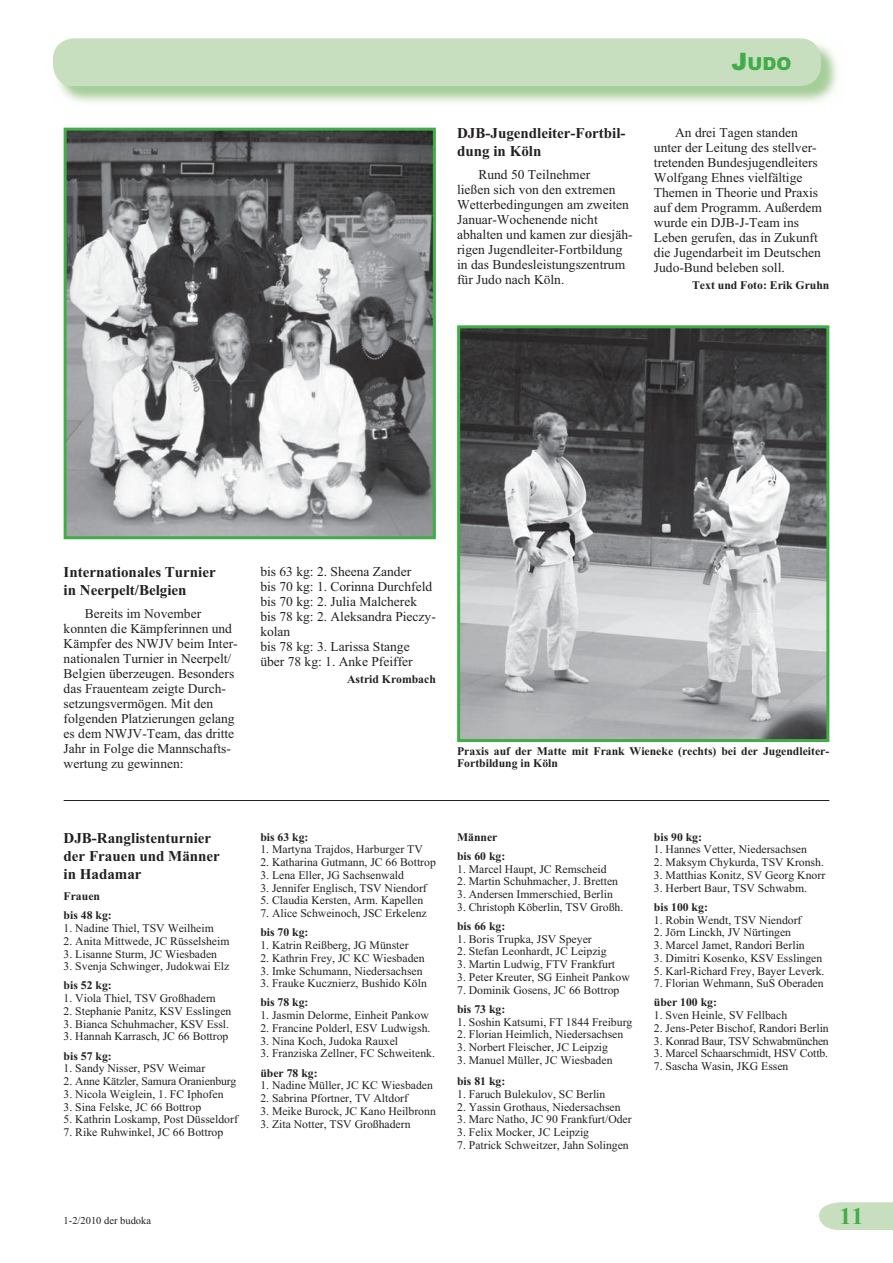
<style>
.page{position:relative;width:893px;height:1263px;background:#fff}
.page>*{position:absolute;margin:0;border:0;box-sizing:border-box;transform-origin:0 0}
.t1{font:700 24px "Times New Roman";color:#41ad49}
.t2{font:900 18px "Arial";color:#41ad49}
.t3{font:700 15px/18px "Times New Roman";color:#231f20}
.t4{font:13.5px/15px "Times New Roman";color:#231f20}
.t5{font:11.7px "Times New Roman";color:#231f20}
.t6{font:700 11.7px/19.2px "Times New Roman";color:#231f20}
.t7{font:11.7px "Times New Roman";letter-spacing:-.025em;color:#231f20}
.t8{font:10.5px "Times New Roman";color:#231f20}
.s1{font-size:24px}
</style>
<div class="page">
<svg style="left:819px;top:1202px;width:73px;height:28px;background:#cbe1c3"></svg>
<hr style="left:64px;top:800px;width:765px;height:1px;background:#231f20">
<img style="left:54px;top:39px;width:783px;height:64px">
<div style="left:53px;top:38px;width:767px;height:48px;background:#c8dfbf;border-radius:21px"></div>
<img style="left:68px;top:132px;width:364px;height:403px">
<div style="left:64px;top:128px;width:372px;height:411px;border:3px solid #41ad49"></div>
<img style="left:461px;top:329px;width:364px;height:409px">
<div style="left:457px;top:325px;width:372px;height:417px;border:3px solid #41ad49"></div>
<h2 class="t2" style="left:731px;top:57px;width:61px"><span class="s1">J</span>UDO</h2>
<p class="t3" style="left:457px;top:125px;width:170px">DJB-Jugendleiter-Fortbil&shy;dung in Köln</p>
<p class="t4" style="left:457px;top:169px;width:177px;text-indent:21px">Rund 50 Teilnehmer<br>ließen sich von den extremen<br>Wetterbedingungen am zweiten<br>Januar-Wochenende nicht abhalten und kamen zur diesjäh&shy;rigen Jugendleiter-Fortbildung in das Bundesleistungszentrum für Judo nach Köln.</p>
<p class="t4" style="left:654px;top:126px;width:169px;text-indent:21px">An drei Tagen standen unter der Leitung des stellver&shy;tretenden Bundesjugendleiters<br>Wolfgang Ehnes vielfältige<br>Themen in Theorie und Praxis auf dem Programm. Außerdem wurde ein DJB-J-Team ins<br>Leben gerufen, das in Zukunft die Jugendarbeit im Deutschen<br>Judo-Bund beleben soll.</p>
<p class="t6" style="left:692px;top:277px;width:139px">Text und Foto: Erik Gruhn</p>
<p class="t3" style="left:64px;top:564px;width:154px">Internationales Turnier in Neerpelt/Belgien</p>
<p class="t4" style="left:64px;top:607px;width:175px;text-indent:21px">Bereits im November konnten die Kämpferinnen und<br>Kämpfer des NWJV beim Inter&shy;nationalen Turnier in Neerpelt/<br>Belgien überzeugen. Besonders das Frauenteam zeigte Durch&shy;setzungsvermögen. Mit den folgenden Platzierungen gelang es dem NWJV-Team, das dritte<br>Jahr in Folge die Mannschafts&shy;wertung zu gewinnen:</p>
<p class="t4" style="left:260px;top:565px;width:177px">bis 63 kg: 2. Sheena Zander<br>bis 70 kg: 1. Corinna Durchfeld bis 70 kg: 2. Julia Malcherek bis 78 kg: 2. Aleksandra Pieczy&shy;kolan<br>bis 78 kg: 3. Larissa Stange über 78 kg: 1. Anke Pfeiffer</p>
<p class="t6" style="left:347px;top:671px;width:90px">Astrid Krombach</p>
<p class="t6" style="left:457px;top:746px;width:374px;line-height:12.8px">Praxis auf der Matte mit Frank Wieneke (rechts) bei der Jugendleiter-<br>Fortbildung in Köln</p>
<p class="t3" style="left:64px;top:831px;width:158px">DJB-Ranglistenturnier der Frauen und Männer in Hadamar</p>
<p class="t6" style="left:64px;top:888px;width:50px">Frauen bis 48 kg:</p>
<p class="t5" style="left:64px;top:924px;width:152px">1. Nadine Thiel, TSV Weilheim</p>
<p class="t5" style="left:64px;top:937px;width:167px">2. Anita Mittwede, JC Rüsselsheim</p>
<p class="t5" style="left:64px;top:949px;width:155px">3. Lisanne Sturm, JC Wiesbaden</p>
<p class="t5" style="left:64px;top:962px;width:167px">3. Svenja Schwinger, Judokwai Elz</p>
<p class="t6" style="left:64px;top:977px;width:50px">bis 52 kg:</p>
<p class="t5" style="left:64px;top:994px;width:154px">1. Viola Thiel, TSV Großhadern</p>
<p class="t5" style="left:64px;top:1007px;width:169px">2. Stephanie Panitz, KSV Esslingen</p>
<p class="t5" style="left:64px;top:1020px;width:167px">3. Bianca Schuhmacher, KSV Essl.</p>
<p class="t5" style="left:64px;top:1032px;width:166px">3. Hannah Karrasch, JC 66 Bottrop</p>
<p class="t6" style="left:64px;top:1047px;width:50px">bis 57 kg:</p>
<p class="t5" style="left:64px;top:1064px;width:143px">1. Sandy Nisser, PSV Weimar</p>
<p class="t5" style="left:64px;top:1077px;width:174px">2. Anne Kätzler, Samura Oranienburg</p>
<p class="t5" style="left:64px;top:1090px;width:161px">3. Nicola Weiglein, 1. FC Iphofen</p>
<p class="t5" style="left:64px;top:1102px;width:139px">3. Sina Felske, JC 66 Bottrop</p>
<p class="t5" style="left:64px;top:1115px;width:176px">5. Kathrin Loskamp, Post Düsseldorf</p>
<p class="t5" style="left:64px;top:1128px;width:161px">7. Rike Ruhwinkel, JC 66 Bottrop</p>
<p class="t6" style="left:260px;top:828px;width:50px">bis 63 kg:</p>
<p class="t5" style="left:260px;top:845px;width:164px">1. Martyna Trajdos, Harburger TV</p>
<p class="t5" style="left:260px;top:858px;width:177px">2. Katharina Gutmann, JC 66 Bottrop</p>
<p class="t5" style="left:260px;top:871px;width:145px">3. Lena Eller, JG Sachsenwald</p>
<p class="t5" style="left:260px;top:884px;width:168px">3. Jennifer Englisch, TSV Niendorf</p>
<p class="t5" style="left:260px;top:896px;width:164px">5. Claudia Kersten, Arm. Kapellen</p>
<p class="t5" style="left:260px;top:909px;width:168px">7. Alice Schweinoch, JSC Erkelenz</p>
<p class="t6" style="left:260px;top:924px;width:50px">bis 70 kg:</p>
<p class="t5" style="left:260px;top:941px;width:150px">1. Katrin Reißberg, JG Münster</p>
<p class="t5" style="left:260px;top:954px;width:166px">2. Kathrin Frey, JC KC Wiesbaden</p>
<p class="t5" style="left:260px;top:966px;width:164px">3. Imke Schumann, Niedersachsen</p>
<p class="t5" style="left:260px;top:979px;width:168px">3. Frauke Kucznierz, Bushido Köln</p>
<p class="t6" style="left:260px;top:994px;width:50px">bis 78 kg:</p>
<p class="t5" style="left:260px;top:1011px;width:170px">1. Jasmin Delorme, Einheit Pankow</p>
<p class="t5" style="left:260px;top:1024px;width:171px">2. Francine Polderl, ESV Ludwigsh.</p>
<p class="t5" style="left:260px;top:1037px;width:139px">3. Nina Koch, Judoka Rauxel</p>
<p class="t5" style="left:260px;top:1049px;width:176px">3. Franziska Zellner, FC Schweitenk.</p>
<p class="t6" style="left:260px;top:1064px;width:59px">über 78 kg:</p>
<p class="t5" style="left:260px;top:1081px;width:174px">1. Nadine Müller, JC KC Wiesbaden</p>
<p class="t5" style="left:260px;top:1094px;width:149px">2. Sabrina Pfortner, TV Altdorf</p>
<p class="t5" style="left:260px;top:1107px;width:177px">3. Meike Burock, JC Kano Heilbronn</p>
<p class="t5" style="left:260px;top:1119px;width:152px">3. Zita Notter, TSV Großhadern</p>
<p class="t6" style="left:457px;top:828px;width:50px">Männer bis 60 kg:</p>
<p class="t5" style="left:457px;top:864px;width:151px">1. Marcel Haupt, JC Remscheid</p>
<p class="t5" style="left:457px;top:877px;width:162px">2. Martin Schuhmacher, J. Bretten</p>
<p class="t5" style="left:457px;top:890px;width:157px">3. Andersen Immerschied, Berlin</p>
<p class="t5" style="left:457px;top:903px;width:168px">3. Christoph Köberlin, TSV Großh.</p>
<p class="t6" style="left:457px;top:918px;width:50px">bis 66 kg:</p>
<p class="t5" style="left:457px;top:935px;width:136px">1. Boris Trupka, JSV Speyer</p>
<p class="t5" style="left:457px;top:947px;width:151px">2. Stefan Leonhardt, JC Leipzig</p>
<p class="t5" style="left:457px;top:960px;width:159px">3. Martin Ludwig, FTV Frankfurt</p>
<p class="t5" style="left:457px;top:973px;width:174px">3. Peter Kreuter, SG Einheit Pankow</p>
<p class="t5" style="left:457px;top:986px;width:164px">7. Dominik Gosens, JC 66 Bottrop</p>
<p class="t6" style="left:457px;top:1001px;width:50px">bis 73 kg:</p>
<p class="t5" style="left:457px;top:1017px;width:177px">1. Soshin Katsumi, FT 1844 Freiburg</p>
<p class="t5" style="left:457px;top:1030px;width:168px">2. Florian Heimlich, Niedersachsen</p>
<p class="t5" style="left:457px;top:1043px;width:152px">3. Norbert Fleischer, JC Leipzig</p>
<p class="t5" style="left:457px;top:1056px;width:157px">3. Manuel Müller, JC Wiesbaden</p>
<p class="t6" style="left:457px;top:1073px;width:50px">bis 81 kg:</p>
<p class="t5" style="left:457px;top:1090px;width:150px">1. Faruch Bulekulov, SC Berlin</p>
<p class="t5" style="left:457px;top:1102px;width:165px">2. Yassin Grothaus, Niedersachsen</p>
<p class="t5" style="left:457px;top:1115px;width:176px">3. Marc Natho, JC 90 Frankfurt/Oder</p>
<p class="t5" style="left:457px;top:1128px;width:133px">3. Felix Mocker, JC Leipzig</p>
<p class="t5" style="left:457px;top:1141px;width:173px">7. Patrick Schweitzer, Jahn Solingen</p>
<p class="t6" style="left:654px;top:828px;width:50px">bis 90 kg:</p>
<p class="t5" style="left:654px;top:845px;width:155px">1. Hannes Vetter, Niedersachsen</p>
<p class="t5" style="left:654px;top:858px;width:171px">2. Maksym Chykurda, TSV Kronsh.</p>
<p class="t5" style="left:654px;top:871px;width:173px">3. Matthias Konitz, SV Georg Knorr</p>
<p class="t5" style="left:654px;top:884px;width:155px">3. Herbert Baur, TSV Schwabm.</p>
<p class="t6" style="left:654px;top:899px;width:55px">bis 100 kg:</p>
<p class="t5" style="left:654px;top:915px;width:149px">1. Robin Wendt, TSV Niendorf</p>
<p class="t5" style="left:654px;top:928px;width:139px">2. Jörn Linckh, JV Nürtingen</p>
<p class="t5" style="left:654px;top:941px;width:152px">3. Marcel Jamet, Randori Berlin</p>
<p class="t5" style="left:654px;top:954px;width:170px">3. Dimitri Kosenko, KSV Esslingen</p>
<p class="t5" style="left:654px;top:966px;width:172px">5. Karl-Richard Frey, Bayer Leverk.</p>
<p class="t5" style="left:654px;top:979px;width:171px">7. Florian Wehmann, SuS Oberaden</p>
<p class="t6" style="left:654px;top:994px;width:65px">über 100 kg:</p>
<p class="t5" style="left:654px;top:1011px;width:135px">1. Sven Heinle, SV Fellbach</p>
<p class="t5" style="left:654px;top:1024px;width:176px">2. Jens-Peter Bischof, Randori Berlin</p>
<p class="t7" style="left:654px;top:1037px;width:176px">3. Konrad Baur, TSV Schwabmünchen</p>
<p class="t5" style="left:654px;top:1049px;width:176px">3. Marcel Schaarschmidt, HSV Cottb.</p>
<p class="t5" style="left:654px;top:1062px;width:136px">7. Sascha Wasin, JKG Essen</p>
<p class="t8" style="left:64px;top:1217px;width:89px">1-2/2010 der budoka</p>
<h1 class="t1" style="left:839px;top:1208px;width:25px">11</h1>
</div>
